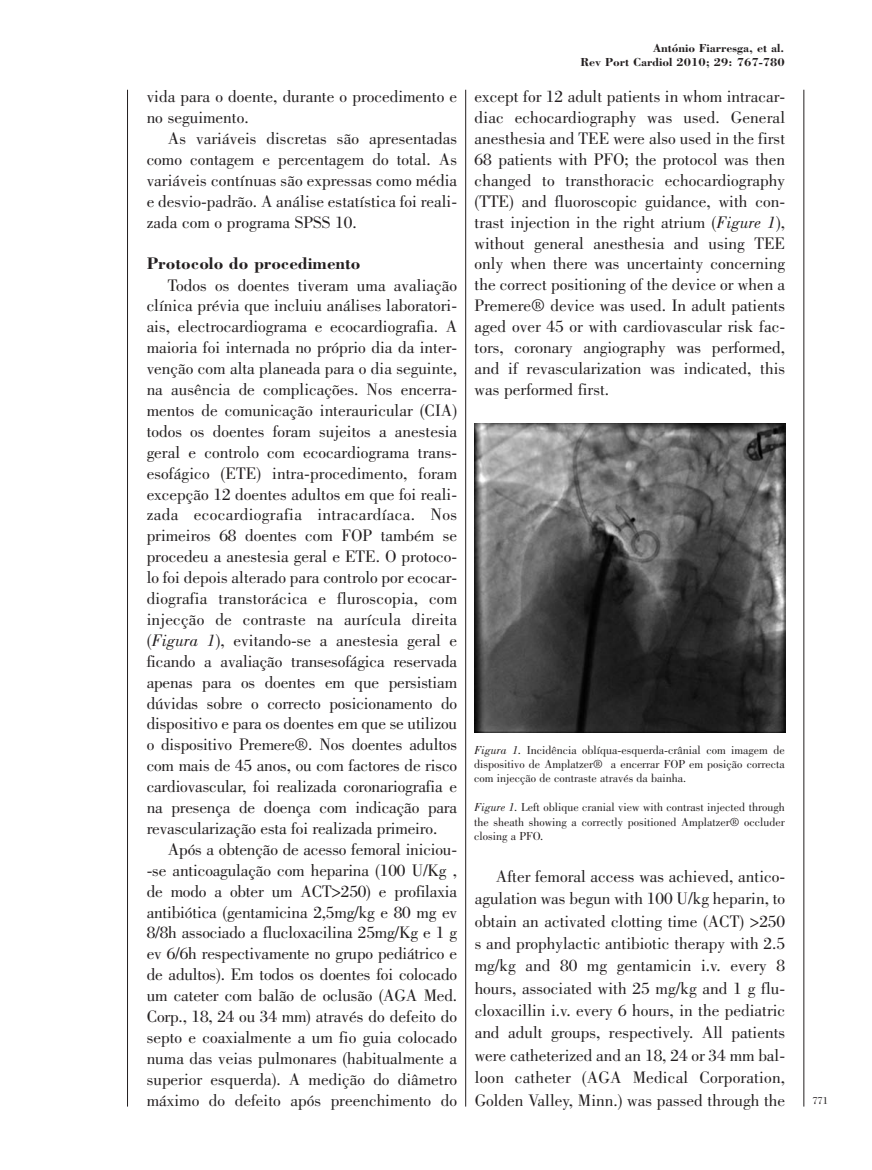
<style>
.page{position:relative;width:872px;height:1170px;background:#fff}
.page>*{position:absolute;margin:0;border:0;box-sizing:border-box;transform-origin:0 0}
.t1{font:17.25px/20.9px "Bodoni";color:#231f20;text-align:justify}
.t2{font:700 17.25px "Bodoni";color:#231f20}
.t3{font:12px/14.4px "Bodoni";color:#231f20;text-align:justify}
.t4{font:700 12px/14.4px "Bodoni";color:#231f20;text-align:right}
.t5{font:10.5px "Bodoni";color:#231f20}
.s1{font-style:italic}
</style>
<div class="page">
<hr style="left:127px;top:90px;width:1px;height:1016px;background:#231f20">
<hr style="left:465px;top:90px;width:1px;height:1016px;background:#231f20">
<hr style="left:803px;top:90px;width:1px;height:1016px;background:#231f20">
<img style="left:474px;top:423px;width:311px;height:309px">
<p class="t1" style="left:147px;top:88px;width:312px">vida para o doente, durante o procedimento e no seguimento.</p>
<p class="t1" style="left:147px;top:129px;width:312px;text-indent:21px">As variáveis discretas são apresentadas como contagem e percentagem do total. As variáveis contínuas são expressas como média e desvio-padrão. A análise estatística foi reali&shy;zada com o programa SPSS 10.</p>
<p class="t2" style="left:147px;top:258px;width:215px">Protocolo do procedimento</p>
<p class="t1" style="left:147px;top:276px;width:312px;text-indent:21px">Todos os doentes tiveram uma avaliação clínica prévia que incluiu análises laboratori&shy;ais, electrocardiograma e ecocardiografia. A maioria foi internada no próprio dia da inter&shy;venção com alta planeada para o dia seguinte, na ausência de complicações. Nos encerra&shy;mentos de comunicação interauricular (CIA) todos os doentes foram sujeitos a anestesia geral e controlo com ecocardiograma trans&shy;esofágico (ETE) intra-procedimento, foram excepção 12 doentes adultos em que foi reali&shy;zada ecocardiografia intracardíaca. Nos primeiros 68 doentes com FOP também se procedeu a anestesia geral e ETE. O protoco&shy;lo foi depois alterado para controlo por ecocar&shy;diografia transtorácica e fluroscopia, com injecção de contraste na aurícula direita (<span class="s1">Figura 1</span>), evitando-se a anestesia geral e ficando a avaliação transesofágica reservada apenas para os doentes em que persistiam dúvidas sobre o correcto posicionamento do dispositivo e para os doentes em que se utilizou o dispositivo Premere®. Nos doentes adultos com mais de 45 anos, ou com factores de risco cardiovascular, foi realizada coronariografia e na presença de doença com indicação para revascularização esta foi realizada primeiro.</p>
<p class="t1" style="left:147px;top:840px;width:312px;text-indent:21px">Após a obtenção de acesso femoral iniciou--se anticoagulação com heparina (100 U/Kg , de modo a obter um ACT&gt;250) e profilaxia antibiótica (gentamicina 2,5mg/kg e 80 mg ev 8/8h associado a flucloxacilina 25mg/Kg e 1 g ev 6/6h respectivamente no grupo pediátrico e de adultos). Em todos os doentes foi colocado um cateter com balão de oclusão (AGA Med.<br>Corp., 18, 24 ou 34 mm) através do defeito do septo e coaxialmente a um fio guia colocado numa das veias pulmonares (habitualmente a superior esquerda). A medição do diâmetro máximo do defeito após preenchimento do</p>
<p class="t4" style="left:580px;top:42px;width:206px">António Fiarresga, et al.<br>Rev Port Cardiol 2010; 29: 767-780</p>
<p class="t1" style="left:474px;top:88px;width:312px">except for 12 adult patients in whom intracar&shy;diac echocardiography was used. General anesthesia and TEE were also used in the first 68 patients with PFO; the protocol was then changed to transthoracic echocardiography (TTE) and fluoroscopic guidance, with con&shy;trast injection in the right atrium (<span class="s1">Figure 1</span>), without general anesthesia and using TEE only when there was uncertainty concerning the correct positioning of the device or when a Premere® device was used. In adult patients aged over 45 or with cardiovascular risk fac&shy;tors, coronary angiography was performed, and if revascularization was indicated, this was performed first.</p>
<p class="t3" style="left:474px;top:743px;width:312px"><span class="s1">Figura 1.</span> Incidência oblíqua-esquerda-crânial com imagem de dispositivo de Amplatzer® a encerrar FOP em posição correcta com injecção de contraste através da bainha.</p>
<p class="t3" style="left:474px;top:801px;width:312px"><span class="s1">Figure 1.</span> Left oblique cranial view with contrast injected through the sheath showing a correctly positioned Amplatzer® occluder closing a PFO<span class="s1">.</span></p>
<p class="t1" style="left:475px;top:866px;width:312px;line-height:22.4px;text-indent:21px">After femoral access was achieved, antico&shy;agulation was begun with 100 U/kg heparin, to obtain an activated clotting time (ACT) &gt;250 s and prophylactic antibiotic therapy with 2.5 mg/kg and 80 mg gentamicin i.v. every 8 hours, associated with 25 mg/kg and 1 g flu&shy;cloxacillin i.v. every 6 hours, in the pediatric and adult groups, respectively. All patients were catheterized and an 18, 24 or 34 mm bal&shy;loon catheter (AGA Medical Corporation, Golden Valley, Minn.) was passed through the</p>
<p class="t5" style="left:812px;top:1096px;width:17px">771</p>
</div>
